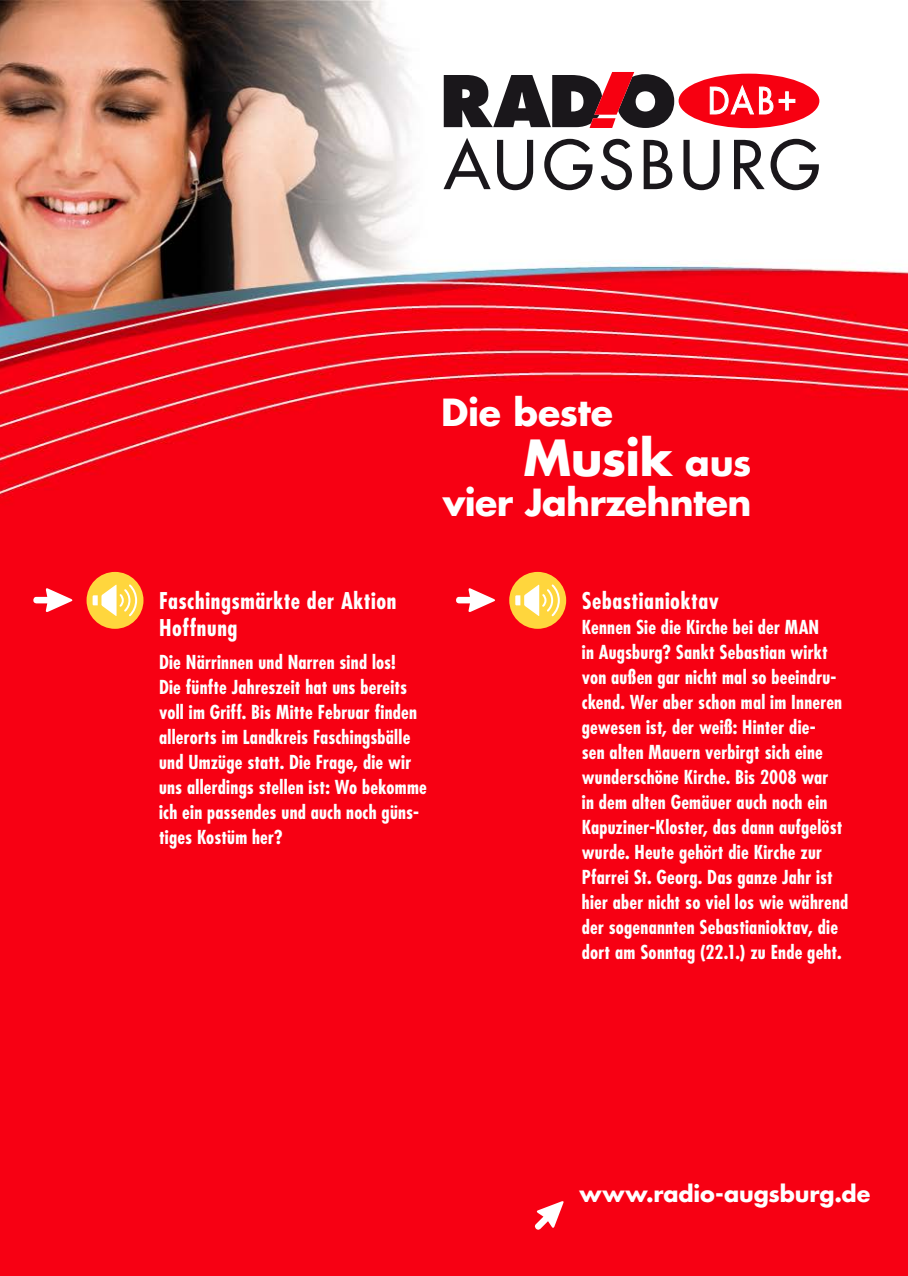
<style>
.page{position:relative;width:908px;height:1276px;background:#fff}
.page>*{position:absolute;margin:0;border:0;box-sizing:border-box;transform-origin:0 0}
.t1{font:700 48.5px "Futura Std";letter-spacing:-.015em;color:#fff}
.t2{font:700 36.38px "Futura Std";letter-spacing:-.015em;color:#fff}
.t3{font:700 condensed 22.5px/27px "Futura Std";letter-spacing:.025em;color:#fff}
.t4{font:700 22.25px "Futura Std";letter-spacing:-.005em;color:#fff}
.t5{font:700 condensed 18.75px/25px "Futura Std";letter-spacing:.01em;color:#fff}
.s1{font-size:36.38px}
</style>
<div class="page">
<img style="left:0;top:0;width:907px;height:1276px">
<div style="left:678px;top:74px;width:141px;height:54px;background:#f70011;border-radius:50%"></div>
<svg style="left:443px;top:138px;width:375px;height:52px"></svg>
<svg style="left:443px;top:72px;width:231px;height:56px"></svg>
<svg style="left:709px;top:84px;width:86px;height:31px"></svg>
<div style="left:509px;top:572px;width:57px;height:57px;background:#ffd63d;border-radius:50%"></div>
<svg style="left:515px;top:582px;width:45px;height:36px"></svg>
<svg style="left:456px;top:587px;width:40px;height:26px"></svg>
<div style="left:86px;top:572px;width:57px;height:57px;background:#ffd63d;border-radius:50%"></div>
<svg style="left:93px;top:582px;width:45px;height:36px"></svg>
<svg style="left:33px;top:587px;width:41px;height:26px"></svg>
<svg style="left:533px;top:1200px;width:31px;height:31px"></svg>
<h2 class="t2" style="left:441px;top:388px;width:173px">Die beste</h2>
<h1 class="t1" style="left:523px;top:425px;width:229px">Musik <span class="s1">aus</span></h1>
<h2 class="t2" style="left:442px;top:478px;width:310px">vier Jahrzehnten</h2>
<p class="t3" style="left:159px;top:587px;width:239px">Faschingsmärkte der Aktion<br>Hoffnung</p>
<p class="t5" style="left:159px;top:649px;width:269px">Die Närrinnen und Narren sind los!<br>Die fünfte Jahreszeit hat uns bereits voll im Griff. Bis Mitte Februar finden allerorts im Landkreis Faschingsbälle und Umzüge statt. Die Frage, die wir uns allerdings stellen ist: Wo bekomme ich ein passendes und auch noch güns&shy;tiges Kostüm her?</p>
<p class="t3" style="left:581px;top:587px;width:138px">Sebastianioktav</p>
<p class="t5" style="left:581px;top:615px;width:268px">Kennen Sie die Kirche bei der MAN<br>in Augsburg? Sankt Sebastian wirkt von außen gar nicht mal so beeindru&shy;ckend. Wer aber schon mal im Inneren gewesen ist, der weiß: Hinter die-<br>sen alten Mauern verbirgt sich eine wunderschöne Kirche. Bis 2008 war<br>in dem alten Gemäuer auch noch ein Kapuziner-Kloster, das dann aufgelöst wurde. Heute gehört die Kirche zur Pfarrei St. Georg. Das ganze Jahr ist hier aber nicht so viel los wie während der sogenannten Sebastianioktav, die dort am Sonntag (22.1.) zu Ende geht.</p>
<p class="t4" style="left:579px;top:1178px;width:292px">www.radio-augsburg.de</p>
</div>
